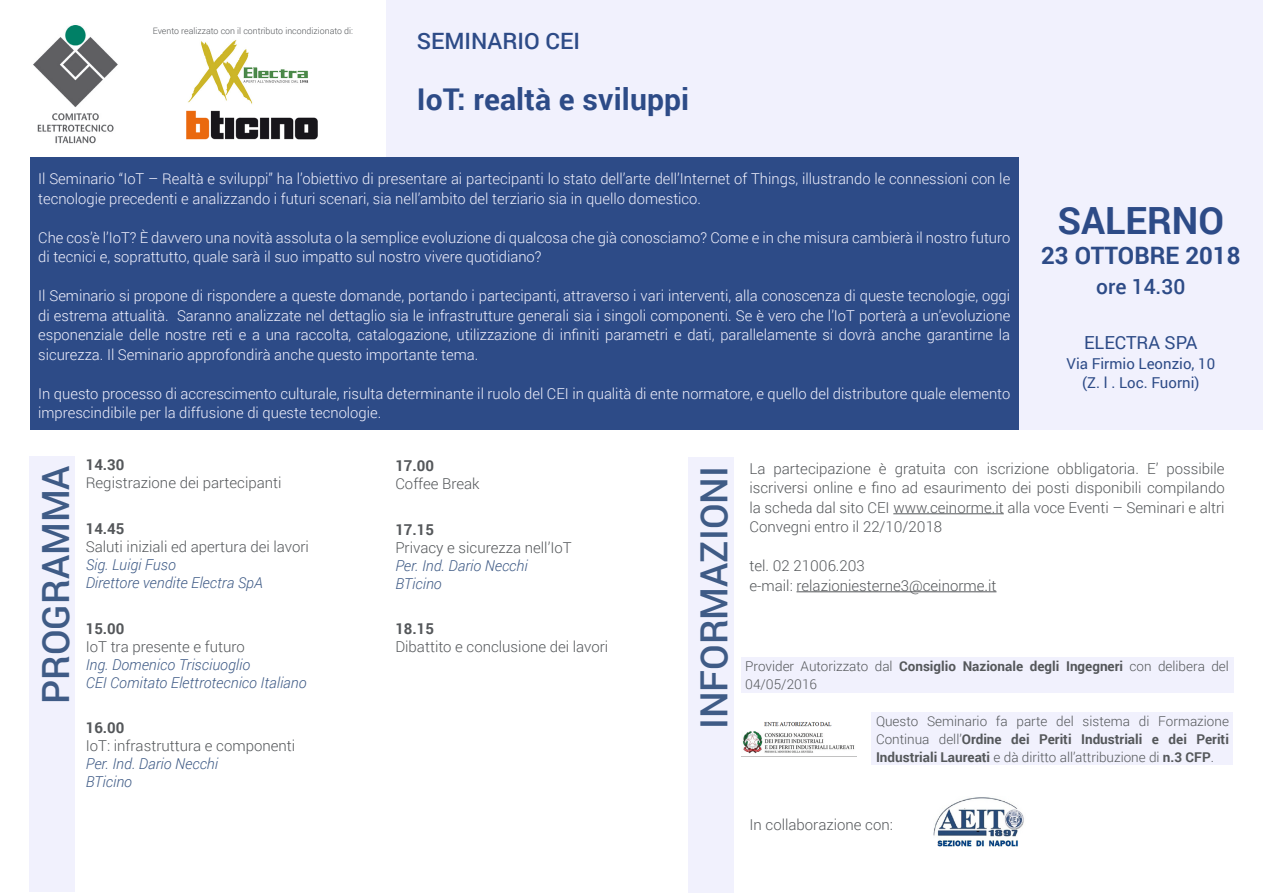
<style>
.page{position:relative;width:1263px;height:893px;background:#fff}
.page>*{position:absolute;margin:0;border:0;box-sizing:border-box;transform-origin:0 0}
.t1{font:500 37.5px "Roboto";color:#3f5b86}
.t2{font:700 37.5px "Roboto";color:#2d4b87}
.t3{font:700 30px "Roboto";letter-spacing:.005em;color:#2d4b87}
.t4{font:700 24px "Roboto";color:#2d4b87}
.t5{font:500 22.5px "Roboto";color:#2d4b87}
.t6{font:500 21px "Roboto";color:#2d4b87}
.t7{font:18px "Roboto";color:#2d4b87}
.t8{font:300 15px/19.5px "Roboto";color:#f1f1fd}
.t9{font:300 15px/19.5px "Roboto";color:#54575a;text-align:justify}
.t10{font:italic 300 15px "Roboto";color:#3f5b86}
.t11{font:15px "Roboto";color:#2d4b87}
.t12{font:700 15px "Roboto";color:#54575a}
.t13{font:300 13.5px/18px "Roboto";color:#54575a}
.t14{font:300 8.85px "Roboto";color:#54575a}
.s1{font-weight:700}
</style>
<div class="page">
<div style="left:387px;top:0;width:876px;height:176px;background:#f1f1fd"></div>
<div style="left:1019px;top:153px;width:244px;height:276px;background:#f1f1fd"></div>
<hr style="left:893px;top:513px;width:111px;height:1px;background:#54575a">
<hr style="left:796px;top:591px;width:200px;height:1px;background:#54575a">
<div style="left:688px;top:458px;width:45px;height:435px;background:#f1f1fd"></div>
<div style="left:30px;top:457px;width:45px;height:435px;background:#f1f1fd"></div>
<img style="left:33px;top:25px;width:85px;height:119px">
<div style="left:30px;top:157px;width:989px;height:272px;background:#2d4b87"></div>
<div style="left:741px;top:657px;width:492px;height:35px;background:#f1f1fd"></div>
<img style="left:188px;top:40px;width:120px;height:64px">
<img style="left:186px;top:110px;width:132px;height:30px">
<img style="left:933px;top:797px;width:91px;height:50px">
<img style="left:743px;top:722px;width:112px;height:32px">
<div style="left:872px;top:712px;width:361px;height:53px;background:#f1f1fd"></div>
<p class="t14" style="left:153px;top:24px;width:202px">Evento realizzato con il contributo incondizionato di:</p>
<p class="t5" style="left:417px;top:25px;width:165px">SEMINARIO CEI</p>
<p class="t3" style="left:417px;top:78px;width:274px">IoT: realtà e sviluppi</p>
<p class="t8" style="left:38px;top:169px;width:973px">Il Seminario “IoT – Realtà e sviluppi” ha l’obiettivo di presentare ai partecipanti lo stato dell’arte dell’Internet of Things, illustrando le connessioni con le tecnologie precedenti e analizzando i futuri scenari, sia nell’ambito del terziario sia in quello domestico.</p>
<p class="t8" style="left:38px;top:227px;width:974px">Che cos’è l’IoT? È davvero una novità assoluta o la semplice evoluzione di qualcosa che già conosciamo? Come e in che misura cambierà il nostro futuro di tecnici e, soprattutto, quale sarà il suo impatto sul nostro vivere quotidiano?</p>
<p class="t8" style="left:38px;top:286px;width:973px;text-align:justify">Il Seminario si propone di rispondere a queste domande, portando i partecipanti, attraverso i vari interventi, alla conoscenza di queste tecnologie, oggi di estrema attualità. Saranno analizzate nel dettaglio sia le infrastrutture generali sia i singoli componenti. Se è vero che l’IoT porterà a un’evoluzione esponenziale delle nostre reti e a una raccolta, catalogazione, utilizzazione di infiniti parametri e dati, parallelamente si dovrà anche garantirne la sicurezza. Il Seminario approfondirà anche questo importante tema.</p>
<p class="t8" style="left:38px;top:383px;width:973px">In questo processo di accrescimento culturale, risulta determinante il ruolo del CEI in qualità di ente normatore, e quello del distributore quale elemento imprescindibile per la diffusione di queste tecnologie.</p>
<p class="t2" style="left:1057px;top:194px;width:168px">SALERNO</p>
<p class="t4" style="left:1041px;top:238px;width:201px">23 OTTOBRE 2018</p>
<p class="t6" style="left:1096px;top:271px;width:91px">ore 14.30</p>
<p class="t7" style="left:1084px;top:330px;width:115px">ELECTRA SPA</p>
<p class="t11" style="left:1066px;top:353px;width:150px">Via Firmio Leonzio, 10</p>
<p class="t11" style="left:1082px;top:372px;width:119px">(Z. l . Loc. Fuorni)</p>
<p class="t9" style="left:86px;top:455px;width:197px;line-height:18px"><span class="s1">14.30<br></span>Registrazione dei partecipanti</p>
<p class="t12" style="left:86px;top:518px;width:40px">14.45</p>
<p class="t9" style="left:86px;top:536px;width:225px">Saluti iniziali ed apertura dei lavori</p>
<p class="t10" style="left:86px;top:554px;width:92px">Sig. Luigi Fuso</p>
<p class="t10" style="left:86px;top:572px;width:179px">Direttore vendite Electra SpA</p>
<p class="t12" style="left:86px;top:618px;width:40px">15.00</p>
<p class="t9" style="left:86px;top:636px;width:161px">IoT tra presente e futuro</p>
<p class="t10" style="left:86px;top:654px;width:166px">Ing. Domenico Trisciuoglio</p>
<p class="t10" style="left:86px;top:672px;width:222px">CEI Comitato Elettrotecnico Italiano</p>
<p class="t12" style="left:86px;top:717px;width:40px">16.00</p>
<p class="t9" style="left:86px;top:736px;width:211px">IoT: infrastruttura e componenti</p>
<p class="t10" style="left:86px;top:753px;width:134px">Per. Ind. Dario Necchi</p>
<p class="t10" style="left:86px;top:771px;width:48px">BTicino</p>
<p class="t1" style="left:29px;top:704px;width:240px;rotate:-90deg">PROGRAMMA</p>
<p class="t12" style="left:395px;top:455px;width:40px">17.00</p>
<p class="t9" style="left:395px;top:473px;width:86px">Coffee Break</p>
<p class="t12" style="left:395px;top:519px;width:40px">17.15</p>
<p class="t9" style="left:395px;top:537px;width:178px">Privacy e sicurezza nell’IoT</p>
<p class="t10" style="left:395px;top:555px;width:134px">Per. Ind. Dario Necchi</p>
<p class="t10" style="left:395px;top:573px;width:48px">BTicino</p>
<p class="t12" style="left:395px;top:618px;width:40px">18.15</p>
<p class="t9" style="left:395px;top:637px;width:214px">Dibattito e conclusione dei lavori</p>
<p class="t1" style="left:688px;top:729px;width:264px;rotate:-90deg">INFORMAZIONI</p>
<p class="t9" style="left:749px;top:458px;width:477px">La partecipazione è gratuita con iscrizione obbligatoria. E’ possibile iscriversi online e fino ad esaurimento dei posti disponibili compilando la scheda dal sito CEI www.ceinorme.it alla voce Eventi – Seminari e altri Convegni entro il 22/10/2018</p>
<p class="t9" style="left:749px;top:556px;width:117px">tel. 02 21006.203</p>
<p class="t9" style="left:749px;top:575px;width:248px">e-mail: relazioniesterne3@ceinorme.it</p>
<p class="t13" style="left:745px;top:657px;width:485px">Provider Autorizzato dal <span class="s1">Consiglio Nazionale degli Ingegneri</span> con delibera del<br>04/05/2016</p>
<p class="t13" style="left:876px;top:712px;width:354px;text-align:justify">Questo Seminario fa parte del sistema di Formazione Continua dell’<span class="s1">Ordine dei Periti Industriali e dei Periti Industriali Laureati</span> e dà diritto all’attribuzione di <span class="s1">n.3 CFP</span>.</p>
<p class="t9" style="left:749px;top:814px;width:145px">In collaborazione con:</p>
</div>
